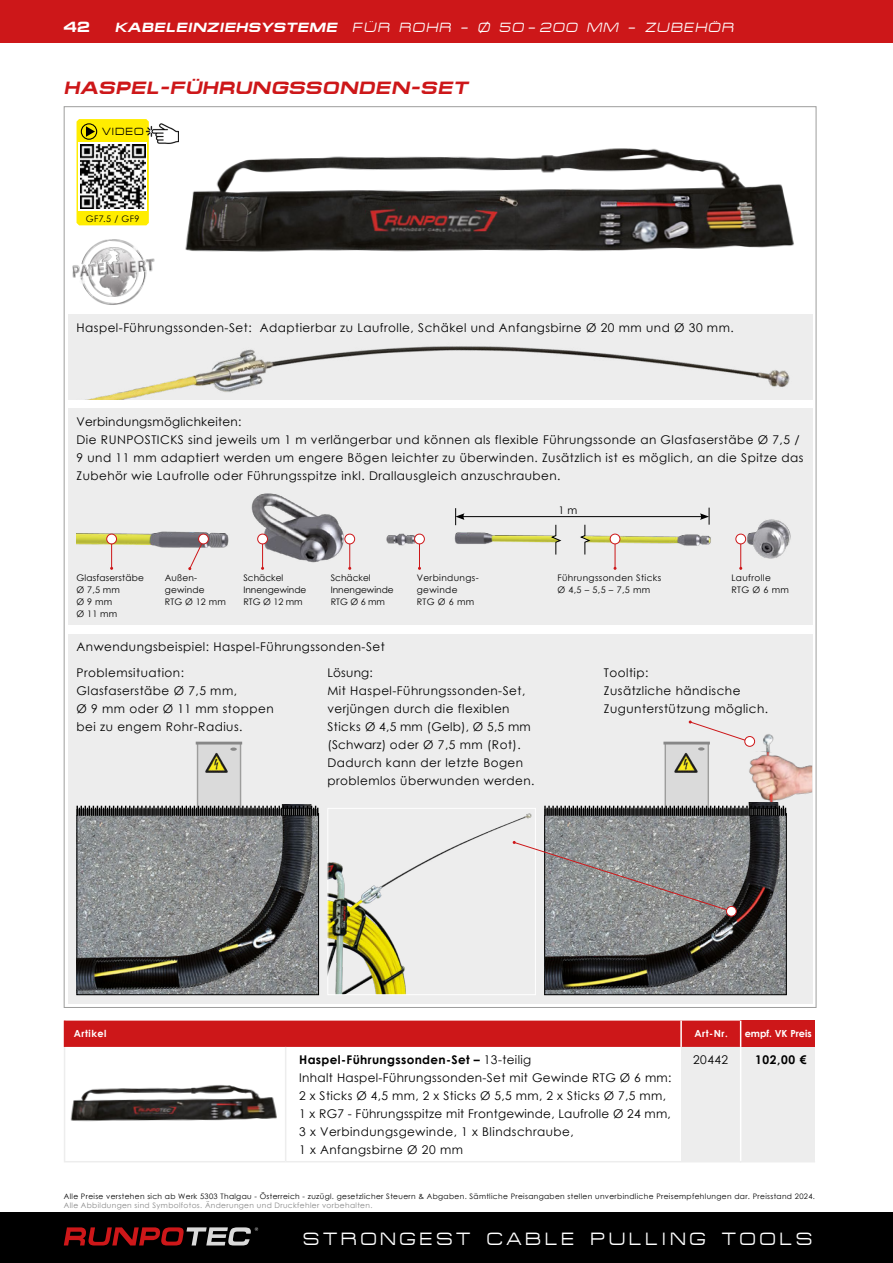
<style>
.page{position:relative;width:893px;height:1263px;background:#fff}
.page>*{position:absolute;margin:0;border:0;box-sizing:border-box;transform-origin:0 0}
.t1{font:18px "Micro Extended";letter-spacing:.2em;color:#fff}
.t2{font:italic 700 18px "Micro Extended";letter-spacing:.04em;color:#cd1719}
.t3{font:700 15px "Micro Extended";color:#fff}
.t4{font:italic 13.5px "Micro Extended";letter-spacing:.1em;color:#fff}
.t5{font:12px/18px "Century Gothic";letter-spacing:.04em;color:#000}
.t6{font:700 12px "Century Gothic";color:#000}
.t7{font:10.5px "Micro Extended";letter-spacing:.08em;color:#000}
.t8{font:10.5px "Century Gothic";color:#000}
.t9{font:700 9.75px "Century Gothic";letter-spacing:.05em;color:#fff}
.t10{font:700 9.75px "Century Gothic";color:#fff}
.t11{font:9px/12px "Century Gothic";letter-spacing:.04em;color:#000}
.t12{font:9px/12px "Century Gothic";letter-spacing:.02em;color:#000}
.t13{font:9px/12px "Century Gothic";color:#000}
.t14{font:7.5px "Century Gothic";letter-spacing:.045em;color:#000}
.t15{font:7.5px "Century Gothic";letter-spacing:.045em;color:#878787}
.s1{font-weight:700}
</style>
<div class="page">
<div style="left:0;top:1212px;width:893px;height:51px;background:#000"></div>
<div style="left:0;top:0;width:893px;height:43px;background:#cd1719"></div>
<svg style="left:64px;top:1227px;width:194px;height:18px"></svg>
<img style="left:185px;top:148px;width:609px;height:104px">
<div style="left:68px;top:634px;width:744px;height:369px;background:#ededed"></div>
<div style="left:68px;top:408px;width:744px;height:217px;background:#ededed"></div>
<div style="left:68px;top:315px;width:744px;height:85px;background:#ededed"></div>
<img style="left:85px;top:346px;width:705px;height:54px">
<img style="left:77px;top:493px;width:714px;height:78px">
<svg style="left:551px;top:524px;width:10px;height:31px"></svg>
<svg style="left:580px;top:524px;width:10px;height:31px"></svg>
<img style="left:748px;top:753px;width:64px;height:56px">
<img style="left:545px;top:803px;width:238px;height:191px">
<img style="left:754px;top:734px;width:20px;height:19px">
<div style="left:665px;top:742px;width:44px;height:73px;background:#dadada;border:1px solid #9d9d9c"></div>
<hr style="left:663px;top:742px;width:47px;height:2px;background:#878787">
<svg style="left:544px;top:806px;width:242px;height:10px;background:#3c3c3c"></svg>
<img style="left:674px;top:753px;width:24px;height:20px">
<img style="left:77px;top:804px;width:238px;height:187px">
<div style="left:197px;top:742px;width:44px;height:73px;background:#dadada;border:1px solid #9d9d9c"></div>
<svg style="left:230px;top:747px;width:7px;height:4px"></svg>
<hr style="left:196px;top:742px;width:46px;height:2px;background:#878787">
<svg style="left:77px;top:806px;width:241px;height:10px;background:#3c3d3d"></svg>
<img style="left:205px;top:752px;width:23px;height:21px">
<img style="left:329px;top:813px;width:203px;height:180px">
<div style="left:327px;top:808px;width:209px;height:187px;border:1px solid #fff"></div>
<img style="left:70px;top:1085px;width:207px;height:37px">
<img style="left:72px;top:239px;width:83px;height:66px">
<div style="left:681px;top:1047px;width:60px;height:115px;background:#ededed"></div>
<hr style="left:64px;top:1047px;width:1px;height:114px;background:#ededed">
<hr style="left:285px;top:1047px;width:1px;height:114px;background:#ededed">
<hr style="left:64px;top:1161px;width:222px;height:1px;background:#ededed">
<hr style="left:286px;top:1161px;width:395px;height:1px;background:#ededed">
<svg style="left:77px;top:119px;width:72px;height:106px;background:#f6e50e"></svg>
<svg style="left:79px;top:142px;width:68px;height:68px"></svg>
<img style="left:80px;top:144px;width:65px;height:65px">
<img style="left:146px;top:121px;width:32px;height:26px">
<div style="left:741px;top:1020px;width:74px;height:27px;background:#cd1719"></div>
<div style="left:741px;top:1047px;width:74px;height:115px;background:#ededed"></div>
<svg style="left:64px;top:1020px;width:677px;height:27px;background:#ce1d1f"></svg>
<hr style="left:740px;top:1047px;width:1px;height:114px;background:#fff">
<hr style="left:462px;top:516px;width:240px;height:1px;background:#000">
<svg style="left:455px;top:508px;width:9px;height:17px"></svg>
<svg style="left:700px;top:508px;width:10px;height:17px"></svg>
<svg style="left:110px;top:544px;width:3px;height:26px"></svg>
<svg style="left:188px;top:539px;width:16px;height:31px"></svg>
<svg style="left:261px;top:544px;width:3px;height:26px"></svg>
<svg style="left:348px;top:544px;width:3px;height:26px"></svg>
<svg style="left:418px;top:544px;width:3px;height:26px"></svg>
<svg style="left:614px;top:544px;width:3px;height:26px"></svg>
<svg style="left:739px;top:544px;width:3px;height:26px"></svg>
<div style="left:107px;top:534px;width:10px;height:10px;background:#fff;border-radius:50%"></div>
<div style="left:106px;top:534px;width:11px;height:10px;border:1px solid #cd1719;border-radius:50%"></div>
<div style="left:199px;top:534px;width:9px;height:10px;background:#fff;border-radius:50%"></div>
<div style="left:198px;top:534px;width:11px;height:10px;border:1px solid #cd1719;border-radius:50%"></div>
<div style="left:258px;top:534px;width:9px;height:10px;background:#fff;border-radius:50%"></div>
<div style="left:257px;top:534px;width:11px;height:10px;border:1px solid #cd1719;border-radius:50%"></div>
<div style="left:345px;top:534px;width:10px;height:10px;background:#fff;border-radius:50%"></div>
<div style="left:344px;top:534px;width:11px;height:10px;border:1px solid #cd1719;border-radius:50%"></div>
<div style="left:415px;top:534px;width:9px;height:10px;background:#fff;border-radius:50%"></div>
<div style="left:414px;top:534px;width:11px;height:10px;border:1px solid #cd1719;border-radius:50%"></div>
<div style="left:610px;top:534px;width:10px;height:10px;background:#fff;border-radius:50%"></div>
<div style="left:610px;top:534px;width:10px;height:10px;border:1px solid #cd1719;border-radius:50%"></div>
<div style="left:736px;top:534px;width:10px;height:10px;background:#fff;border-radius:50%"></div>
<div style="left:735px;top:534px;width:11px;height:10px;border:1px solid #cd1719;border-radius:50%"></div>
<svg style="left:689px;top:720px;width:58px;height:30px"></svg>
<div style="left:745px;top:736px;width:10px;height:10px;background:#fff;border-radius:50%"></div>
<div style="left:744px;top:736px;width:11px;height:11px;border:1px solid #cd1719;border-radius:50%"></div>
<svg style="left:513px;top:841px;width:219px;height:71px;background:#9f9e9f"></svg>
<div style="left:726px;top:906px;width:10px;height:10px;background:#fff;border-radius:50%"></div>
<div style="left:726px;top:906px;width:11px;height:10px;border:1px solid #cd1719;border-radius:50%"></div>
<p class="t3" style="left:64px;top:18px;width:28px">42</p>
<p class="t4" style="left:115px;top:20px;width:620px"><span class="s1">KABELEINZIEHSYSTEME</span> FÜR ROHR – Ø 50 – 200 MM – ZUBEHÖR</p>
<h1 class="t2" style="left:64px;top:77px;width:405px">HASPEL-FÜHRUNGSSONDEN-SET</h1>
<p class="t7" style="left:102px;top:125px;width:43px">VIDEO</p>
<p class="t12" style="left:86px;top:212px;width:55px">GF7.5 / GF9</p>
<p class="t5" style="left:77px;top:319px;width:659px">Haspel-Führungssonden-Set: Adaptierbar zu Laufrolle, Schäkel und Anfangsbirne Ø 20 mm und Ø 30 mm.</p>
<p class="t5" style="left:77px;top:412px;width:728px">Verbindungsmöglichkeiten:<br>Die RUNPOSTICKS sind jeweils um 1 m verlängerbar und können als flexible Führungssonde an Glasfaserstäbe Ø 7,5 / 9 und 11 mm adaptiert werden um engere Bögen leichter zu überwinden. Zusätzlich ist es möglich, an die Spitze das Zubehör wie Laufrolle oder Führungsspitze inkl. Drallausgleich anzuschrauben.</p>
<p class="t8" style="left:559px;top:503px;width:20px">1 m</p>
<p class="t12" style="left:77px;top:571px;width:69px">Glasfaserstäbe<br>Ø 7,5 mm<br>Ø 9 mm<br>Ø 11 mm</p>
<p class="t12" style="left:165px;top:571px;width:63px">Außen&shy;gewinde<br>RTG Ø 12 mm</p>
<p class="t13" style="left:243px;top:571px;width:65px">Schäckel<br>Innengewinde<br>RTG Ø 12 mm</p>
<p class="t13" style="left:331px;top:571px;width:65px">Schäckel<br>Innengewinde<br>RTG Ø 6 mm</p>
<p class="t11" style="left:417px;top:571px;width:63px">Verbindungs&shy;gewinde<br>RTG Ø 6 mm</p>
<p class="t11" style="left:557px;top:571px;width:105px">Führungssonden Sticks<br>Ø 4,5 – 5,5 – 7,5 mm</p>
<p class="t11" style="left:731px;top:571px;width:59px">Laufrolle<br>RTG Ø 6 mm</p>
<p class="t5" style="left:77px;top:634px;width:310px;line-height:25.5px">Anwendungsbeispiel: Haspel-Führungssonden-Set<br>Problemsituation:</p>
<p class="t5" style="left:77px;top:681px;width:199px">Glasfaserstäbe Ø 7,5 mm,<br>Ø 9 mm oder Ø 11 mm stoppen bei zu engem Rohr-Radius.</p>
<p class="t5" style="left:327px;top:663px;width:209px">Lösung:<br>Mit Haspel-Führungssonden-Set, verjüngen durch die flexiblen<br>Sticks Ø 4,5 mm (Gelb), Ø 5,5 mm (Schwarz) oder Ø 7,5 mm (Rot).<br>Dadurch kann der letzte Bogen problemlos überwunden werden.</p>
<p class="t5" style="left:604px;top:663px;width:166px">Tooltip:<br>Zusätzliche händische<br>Zugunterstützung möglich.</p>
<p class="t9" style="left:74px;top:1026px;width:34px">Artikel</p>
<p class="t9" style="left:694px;top:1026px;width:35px">Art-Nr.</p>
<p class="t5" style="left:299px;top:1051px;width:374px"><span class="s1">Haspel-Führungssonden-Set –</span> 13-teilig<br>Inhalt Haspel-Führungssonden-Set mit Gewinde RTG Ø 6 mm:<br>2 x Sticks Ø 4,5 mm, 2 x Sticks Ø 5,5 mm, 2 x Sticks Ø 7,5 mm, 1 x RG7 - Führungsspitze mit Frontgewinde, Laufrolle Ø 24 mm, 3 x Verbindungsgewinde, 1 x Blindschraube,<br>1 x Anfangsbirne Ø 20 mm</p>
<p class="t5" style="left:693px;top:1051px;width:37px">20442</p>
<p class="t10" style="left:745px;top:1026px;width:69px">empf. VK Preis</p>
<p class="t6" style="left:755px;top:1051px;width:53px">102,00 €</p>
<p class="t14" style="left:64px;top:1191px;width:753px">Alle Preise verstehen sich ab Werk 5303 Thalgau - Österreich - zuzügl. gesetzlicher Steuern &amp; Abgaben. Sämtliche Preisangaben stellen unverbindliche Preisempfehlungen dar. Preisstand 2024.</p>
<p class="t15" style="left:64px;top:1200px;width:310px">Alle Abbildungen sind Symbolfotos. Änderungen und Druckfehler vorbehalten.</p>
<h1 class="t1" style="left:303px;top:1229px;width:511px">STRONGEST CABLE PULLING TOOLS</h1>
</div>
